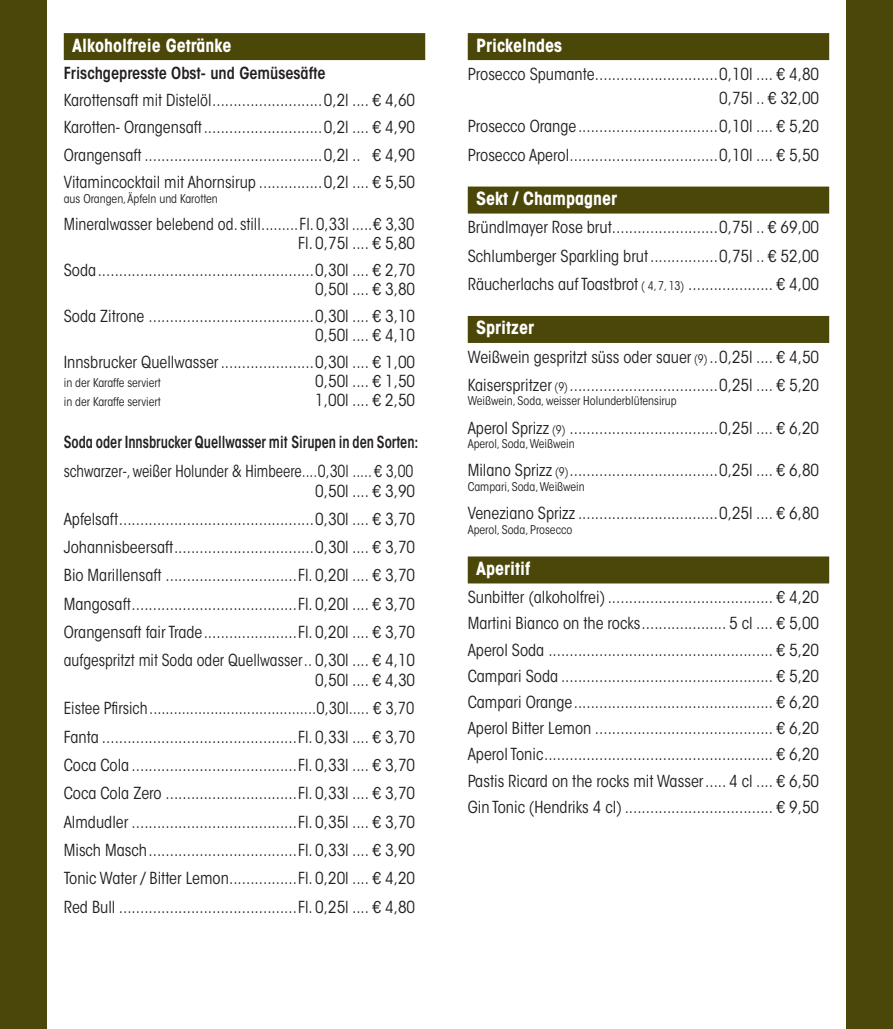
<style>
.page{position:relative;width:893px;height:1029px;background:#fff}
.page>*{position:absolute;margin:0;border:0;box-sizing:border-box;transform-origin:0 0}
.t1{font:700 condensed 18px "ITC Avant Garde Std";color:#fff}
.t2{font:condensed 16.5px "ITC Avant Garde Std";color:#231f20}
.t3{font:condensed 16.5px "ITC Avant Garde Std";color:#231f20;scale:.96 1}
.t4{font:condensed 16.5px "ITC Avant Garde Std";color:#231f20;scale:.92 1}
.t5{font:600 condensed 16.5px "ITC Avant Garde Std";color:#231f20;scale:.88 1}
.t6{font:600 condensed 16.5px "ITC Avant Garde Std";color:#231f20}
.t7{font:condensed 12px "ITC Avant Garde Std";color:#231f20}
.s1{font-size:12px}
</style>
<div class="page">
<div style="left:64px;top:33px;width:361px;height:27px;background:#4b4709"></div>
<div style="left:468px;top:33px;width:361px;height:27px;background:#4b4709"></div>
<div style="left:468px;top:187px;width:361px;height:27px;background:#4b4709"></div>
<div style="left:468px;top:316px;width:361px;height:27px;background:#4b4709"></div>
<div style="left:468px;top:556px;width:361px;height:27px;background:#4b4709"></div>
<div style="left:846px;top:0;width:47px;height:1029px;background:#4b4709"></div>
<div style="left:0;top:0;width:47px;height:1029px;background:#4b4709"></div>
<p class="t1" style="left:72px;top:34px;width:161px">Alkoholfreie Getränke</p>
<p class="t6" style="left:64px;top:63px;width:263px">Frischgepresste Obst- und Gemüsesäfte</p>
<p class="t2" style="left:64px;top:90px;width:353px">Karottensaft mit Distelöl..........................0,2l .... € 4,60</p>
<p class="t2" style="left:64px;top:117px;width:353px">Karotten- Orangensaft............................0,2l .... € 4,90</p>
<p class="t2" style="left:64px;top:145px;width:353px">Orangensaft ..........................................0,2l .. € 4,90</p>
<p class="t2" style="left:64px;top:172px;width:353px">Vitamincocktail mit Ahornsirup ...............0,2l .... € 5,50</p>
<p class="t7" style="left:64px;top:191px;width:156px">aus Orangen, Äpfeln und Karotten</p>
<p class="t2" style="left:64px;top:214px;width:352px">Mineralwasser belebend od. still.........Fl. 0,33l .....€ 3,30</p>
<p class="t2" style="left:298px;top:233px;width:119px">Fl. 0,75l .... € 5,80</p>
<p class="t2" style="left:64px;top:260px;width:353px">Soda...................................................0,30l .... € 2,70</p>
<p class="t2" style="left:315px;top:279px;width:102px">0,50l .... € 3,80</p>
<p class="t2" style="left:64px;top:306px;width:353px">Soda Zitrone .......................................0,30l .... € 3,10</p>
<p class="t2" style="left:315px;top:325px;width:102px">0,50l .... € 4,10</p>
<p class="t2" style="left:64px;top:352px;width:353px">Innsbrucker Quellwasser......................0,30l .... € 1,00</p>
<p class="t7" style="left:64px;top:375px;width:99px">in der Karaffe serviert</p>
<p class="t2" style="left:315px;top:371px;width:102px">0,50l .... € 1,50</p>
<p class="t7" style="left:64px;top:394px;width:99px">in der Karaffe serviert</p>
<p class="t2" style="left:315px;top:390px;width:102px">1,00l .... € 2,50</p>
<p class="t5" style="left:64px;top:432px;width:405px">Soda oder Innsbrucker Quellwasser mit Sirupen in den Sorten:</p>
<p class="t4" style="left:64px;top:461px;width:382px">schwarzer-, weißer Holunder &amp; Himbeere....0,30l .....€ 3,00</p>
<p class="t2" style="left:315px;top:481px;width:102px">0,50l .... € 3,90</p>
<p class="t2" style="left:64px;top:509px;width:353px">Apfelsaft..............................................0,30l .... € 3,70</p>
<p class="t2" style="left:64px;top:537px;width:353px">Johannisbeersaft.................................0,30l .... € 3,70</p>
<p class="t2" style="left:64px;top:566px;width:353px">Bio Marillensaft ...............................Fl. 0,20l .... € 3,70</p>
<p class="t2" style="left:64px;top:594px;width:353px">Mangosaft.......................................Fl. 0,20l .... € 3,70</p>
<p class="t2" style="left:64px;top:622px;width:353px">Orangensaft fair Trade......................Fl. 0,20l .... € 3,70</p>
<p class="t3" style="left:64px;top:650px;width:368px">aufgespritzt mit Soda oder Quellwasser.. 0,30l .... € 4,10</p>
<p class="t2" style="left:315px;top:670px;width:102px">0,50l .... € 4,30</p>
<p class="t3" style="left:64px;top:699px;width:367px">Eistee Pfirsich.........................................0,30l..... € 3,70</p>
<p class="t2" style="left:64px;top:727px;width:353px">Fanta ..............................................Fl. 0,33l .... € 3,70</p>
<p class="t2" style="left:64px;top:755px;width:353px">Coca Cola .......................................Fl. 0,33l .... € 3,70</p>
<p class="t2" style="left:64px;top:783px;width:353px">Coca Cola Zero ...............................Fl. 0,33l .... € 3,70</p>
<p class="t2" style="left:64px;top:812px;width:353px">Almdudler .......................................Fl. 0,35l .... € 3,70</p>
<p class="t2" style="left:64px;top:840px;width:353px">Misch Masch...................................Fl. 0,33l .... € 3,90</p>
<p class="t2" style="left:64px;top:868px;width:353px">Tonic Water / Bitter Lemon................Fl. 0,20l .... € 4,20</p>
<p class="t2" style="left:64px;top:897px;width:353px">Red Bull ..........................................Fl. 0,25l .... € 4,80</p>
<p class="t1" style="left:476px;top:34px;width:87px">Prickelndes</p>
<p class="t2" style="left:468px;top:64px;width:353px">Prosecco Spumante.............................0,10l .... € 4,80</p>
<p class="t2" style="left:719px;top:88px;width:102px">0,75l .. € 32,00</p>
<p class="t2" style="left:468px;top:116px;width:353px">Prosecco Orange.................................0,10l .... € 5,20</p>
<p class="t2" style="left:468px;top:145px;width:353px">Prosecco Aperol...................................0,10l .... € 5,50</p>
<p class="t1" style="left:476px;top:187px;width:143px">Sekt / Champagner</p>
<p class="t2" style="left:468px;top:217px;width:353px">Bründlmayer Rose brut.........................0,75l .. € 69,00</p>
<p class="t2" style="left:468px;top:246px;width:353px">Schlumberger Sparkling brut................0,75l .. € 52,00</p>
<p class="t2" style="left:468px;top:274px;width:353px">Räucherlachs auf Toastbrot <span class="s1">( 4, 7, 13)</span> .................... € 4,00</p>
<p class="t1" style="left:476px;top:316px;width:59px">Spritzer</p>
<p class="t2" style="left:468px;top:347px;width:353px">Weißwein gespritzt süss oder sauer <span class="s1">(9)</span> ..0,25l .... € 4,50</p>
<p class="t2" style="left:468px;top:375px;width:353px">Kaiserspritzer <span class="s1">(9)</span>...................................0,25l .... € 5,20</p>
<p class="t7" style="left:468px;top:394px;width:211px">Weißwein, Soda, weisser Holunderblütensirup</p>
<p class="t2" style="left:468px;top:418px;width:353px">Aperol Sprizz <span class="s1">(9)</span> ...................................0,25l .... € 6,20</p>
<p class="t7" style="left:468px;top:437px;width:109px">Aperol, Soda, Weißwein</p>
<p class="t2" style="left:468px;top:461px;width:353px">Milano Sprizz <span class="s1">(9)</span>...................................0,25l .... € 6,80</p>
<p class="t7" style="left:468px;top:479px;width:119px">Campari, Soda, Weißwein</p>
<p class="t2" style="left:468px;top:503px;width:353px">Veneziano Sprizz .................................0,25l .... € 6,80</p>
<p class="t7" style="left:468px;top:522px;width:106px">Aperol, Soda, Prosecco</p>
<p class="t1" style="left:476px;top:557px;width:56px">Aperitif</p>
<p class="t2" style="left:468px;top:587px;width:353px">Sunbitter (alkoholfrei)....................................... € 4,20</p>
<p class="t2" style="left:468px;top:614px;width:353px">Martini Bianco on the rocks.................... 5 cl .... € 5,00</p>
<p class="t2" style="left:468px;top:640px;width:353px">Aperol Soda ..................................................... € 5,20</p>
<p class="t2" style="left:468px;top:666px;width:353px">Campari Soda .................................................. € 5,20</p>
<p class="t2" style="left:468px;top:692px;width:353px">Campari Orange............................................... € 6,20</p>
<p class="t2" style="left:468px;top:718px;width:353px">Aperol Bitter Lemon .......................................... € 6,20</p>
<p class="t2" style="left:468px;top:744px;width:353px">Aperol Tonic...................................................... € 6,20</p>
<p class="t2" style="left:468px;top:771px;width:353px">Pastis Ricard on the rocks mit Wasser..... 4 cl .... € 6,50</p>
<p class="t2" style="left:468px;top:797px;width:353px">Gin Tonic (Hendriks 4 cl) ................................... € 9,50</p>
</div>
